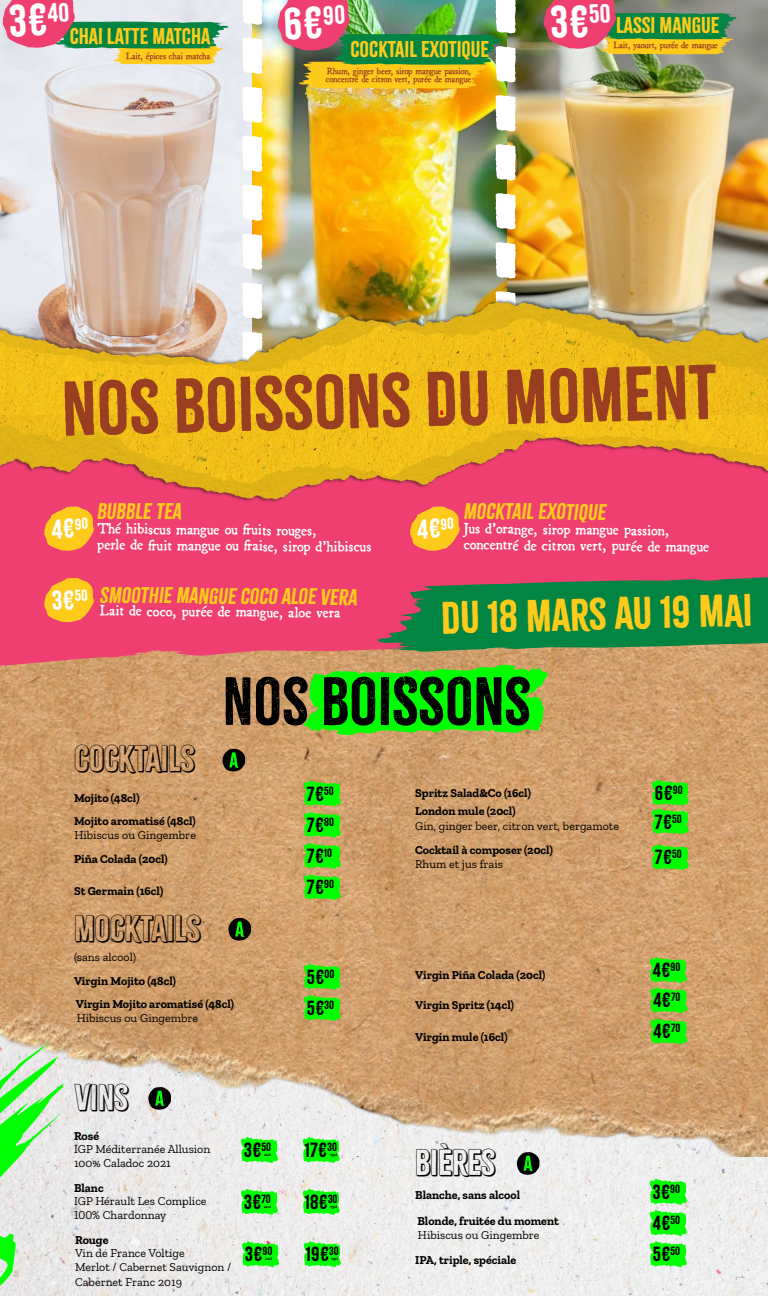
<style>
.page{position:relative;width:768px;height:1296px;background:#fff}
.page>*{position:absolute;margin:0;border:0;box-sizing:border-box;transform-origin:0 0}
.t1{font:68px "Citrus Gothic Rough";color:#993e21}
.t2{font:60px "Citrus Gothic";color:#000}
.t3{font:40px "Citrus Gothic Rough";color:#ffcb1b}
.t4{font:40px "Citrus Gothic Rough";color:#fff}
.t5{font:32px "Citrus Gothic Shadow";color:#000}
.t6{font:24px "Citrus Gothic Rough";color:#fff}
.t7{font:italic 20px "Citrus Gothic Rough";color:#ffcb1b}
.t8{font:20px "Citrus Gothic Rough";color:#ffcb1b}
.t9{font:18px "Citrus Gothic Rough";color:#000}
.t10{font:16px/15.7px "Broadsheet";color:#fff}
.t11{font:700 12px "Zilla Slab";color:#000}
.t12{font:12px/14.4px "Zilla Slab";color:#000}
.t13{font:10.48px "Citrus Gothic Rough";color:#000}
.t14{font:10px/8px "Broadsheet";letter-spacing:-.02em;color:#993e21}
.t15{font:700 4px "Zilla Slab";color:#000}
</style>
<div class="page">
<img style="left:64px;top:1157px;width:704px;height:139px">
<img style="left:0;top:666px;width:768px;height:491px">
<svg style="left:0;top:901px;width:64px;height:395px;background:#c3ce9e"></svg>
<svg style="left:304px;top:666px;width:244px;height:70px;background:#26ed14"></svg>
<svg style="left:222px;top:749px;width:23px;height:23px"></svg>
<svg style="left:304px;top:780px;width:37px;height:121px;background:#3fe321"></svg>
<svg style="left:652px;top:780px;width:37px;height:55px;background:#2fe919"></svg>
<svg style="left:652px;top:844px;width:37px;height:27px"></svg>
<svg style="left:228px;top:918px;width:23px;height:23px"></svg>
<svg style="left:304px;top:963px;width:37px;height:58px;background:#38e51d"></svg>
<svg style="left:650px;top:957px;width:37px;height:88px;background:#39e41e"></svg>
<svg style="left:148px;top:1087px;width:23px;height:23px"></svg>
<svg style="left:303px;top:1137px;width:37px;height:26px"></svg>
<svg style="left:241px;top:1137px;width:37px;height:26px"></svg>
<svg style="left:303px;top:1189px;width:37px;height:26px"></svg>
<svg style="left:241px;top:1189px;width:37px;height:26px"></svg>
<svg style="left:304px;top:1241px;width:37px;height:27px"></svg>
<svg style="left:242px;top:1241px;width:37px;height:27px"></svg>
<svg style="left:517px;top:1152px;width:23px;height:23px"></svg>
<svg style="left:650px;top:1179px;width:37px;height:89px;background:#43f943"></svg>
<img style="left:0;top:0;width:242px;height:267px">
<img style="left:262px;top:0;width:16px;height:267px">
<img style="left:516px;top:0;width:252px;height:267px">
<svg style="left:242px;top:0;width:20px;height:267px"></svg>
<svg style="left:3px;top:0;width:228px;height:64px;background:#aca890"></svg>
<svg style="left:0;top:534px;width:768px;height:132px;background:#ea4c6f"></svg>
<img style="left:0;top:415px;width:768px;height:119px">
<img style="left:0;top:267px;width:768px;height:148px">
<svg style="left:372px;top:577px;width:396px;height:75px;background:#307b4c"></svg>
<img style="left:278px;top:0;width:238px;height:377px">
<svg style="left:544px;top:0;width:194px;height:54px;background:#95805a"></svg>
<svg style="left:44px;top:507px;width:50px;height:44px;background:#fbaa2e"></svg>
<svg style="left:410px;top:507px;width:50px;height:44px;background:#fbaa2e"></svg>
<svg style="left:44px;top:578px;width:50px;height:44px;background:#fbaa2e"></svg>
<h3 class="t4" style="left:8px;top:-3px;width:62px;rotate:-3deg">3€<sup>40</sup></h3>
<h3 class="t4" style="left:549px;top:-2px;width:62px;rotate:-3deg">3€<sup>50</sup></h3>
<h3 class="t4" style="left:282px;top:-1px;width:63px;rotate:-3deg">6€<sup>90</sup></h3>
<h3 class="t8" style="left:616px;top:13px;width:105px">LASSI MANGUE</h3>
<p class="t14" style="left:614px;top:40px;width:106px">Lait, yaourt, purée de mangue</p>
<h3 class="t8" style="left:70px;top:23px;width:142px">CHAI LATTE MATCHA</h3>
<p class="t14" style="left:126px;top:51px;width:86px">Lait, épices chai matcha</p>
<h3 class="t8" style="left:350px;top:37px;width:140px">COCKTAIL EXOTIQUE</h3>
<p class="t14" style="left:326px;top:66px;width:147px">Rhum, ginger beer, sirop mangue passion, concentré de citron vert, purée de mangue</p>
<h1 class="t1" style="left:60px;top:369px;width:657px;rotate:-2deg">NOS BOISS ONS DU MOMENT</h1>
<h3 class="t7" style="left:464px;top:499px;width:144px">MOCKTAIL EXOTIQUE</h3>
<h3 class="t7" style="left:97px;top:498px;width:86px">BUBBLE TEA</h3>
<h3 class="t10" style="left:98px;top:518px;width:276px;rotate:1deg">Thé hibiscus mangue ou fr uits rouges,<br>perle de fr uit mangue ou fr aise, sirop d’hibiscus</h3>
<h3 class="t6" style="left:51px;top:514px;width:38px;rotate:-3deg">4€<sup>90</sup></h3>
<h3 class="t10" style="left:464px;top:518px;width:247px;rotate:1deg">Jus d’orange, sirop mangue passion, concentré de citron vert, purée de mangue</h3>
<h3 class="t6" style="left:417px;top:514px;width:38px;rotate:-3deg">4€<sup>90</sup></h3>
<h3 class="t7" style="left:100px;top:583px;width:259px">SMOOTHIE MANGUE COCO ALOE VERA</h3>
<h3 class="t6" style="left:51px;top:586px;width:38px;rotate:-3deg">3€<sup>50</sup></h3>
<h3 class="t3" style="left:440px;top:594px;width:313px;rotate:-2deg">DU 18 MARS AU 19 MAI</h3>
<h3 class="t10" style="left:100px;top:600px;width:242px;rotate:1deg">Lait de coco, purée de mangue, aloe vera</h3>
<h3 class="t5" style="left:74px;top:738px;width:122px">COCKTAILS</h3>
<h2 class="t2" style="left:223px;top:664px;width:310px">NOS BOISSONS</h2>
<p class="t11" style="left:74px;top:791px;width:67px">Mojito (48cl)</p>
<h3 class="t9" style="left:307px;top:782px;width:29px">7€<sup>50</sup></h3>
<p class="t11" style="left:74px;top:814px;width:123px">Mojito aromatisé (48cl)</p>
<p class="t13" style="left:324px;top:815px;width:11px">80</p>
<p class="t12" style="left:74px;top:828px;width:123px">Hibiscus ou Gingembre</p>
<h3 class="t9" style="left:307px;top:845px;width:27px">7€<sup>10</sup></h3>
<h3 class="t9" style="left:307px;top:813px;width:19px">7€</h3>
<p class="t11" style="left:74px;top:852px;width:95px">Piña Colada (20cl)</p>
<p class="t11" style="left:74px;top:884px;width:91px">St Germain (16cl)</p>
<h3 class="t5" style="left:74px;top:907px;width:128px">MOCKTAILS</h3>
<p class="t12" style="left:74px;top:950px;width:63px">(sans alcool)</p>
<p class="t11" style="left:74px;top:974px;width:104px">Virgin Mojito (48cl)</p>
<h3 class="t9" style="left:307px;top:876px;width:29px">7€<sup>90</sup></h3>
<h3 class="t9" style="left:307px;top:965px;width:29px">5€<sup>00</sup></h3>
<p class="t11" style="left:76px;top:997px;width:160px">Virgin Mojito aromatisé (48cl)</p>
<p class="t13" style="left:325px;top:998px;width:11px">30</p>
<p class="t12" style="left:77px;top:1011px;width:123px">Hibiscus ou Gingembre</p>
<h3 class="t9" style="left:307px;top:997px;width:19px">5€</h3>
<h3 class="t5" style="left:75px;top:1076px;width:55px">VINS</h3>
<p class="t11" style="left:74px;top:1129px;width:27px">Rosé</p>
<p class="t12" style="left:74px;top:1142px;width:138px">IGP Méditerranée Allusion<br>100% Caladoc 2021</p>
<h3 class="t9" style="left:305px;top:1139px;width:34px">17€<sup>30</sup></h3>
<h3 class="t9" style="left:244px;top:1139px;width:29px">3€<sup>50</sup></h3>
<p class="t15" style="left:264px;top:1153px;width:8px">12cl</p>
<p class="t15" style="left:330px;top:1153px;width:9px">75cl</p>
<p class="t11" style="left:74px;top:1181px;width:31px">Blanc</p>
<p class="t12" style="left:74px;top:1194px;width:134px">IGP Hérault Les Complice<br>100% Chardonnay</p>
<h3 class="t9" style="left:305px;top:1190px;width:34px">18€<sup>30</sup></h3>
<h3 class="t9" style="left:244px;top:1190px;width:28px">3€<sup>70</sup></h3>
<p class="t15" style="left:264px;top:1204px;width:8px">12cl</p>
<p class="t15" style="left:330px;top:1204px;width:9px">75cl</p>
<p class="t11" style="left:75px;top:1233px;width:35px">Rouge</p>
<p class="t12" style="left:75px;top:1246px;width:158px">Vin de France Voltige<br>Merlot / Cabernet Sauvignon /<br>Cabernet Franc 2019</p>
<h3 class="t9" style="left:306px;top:1243px;width:34px">19€<sup>30</sup></h3>
<h3 class="t9" style="left:245px;top:1243px;width:29px">3€<sup>90</sup></h3>
<p class="t15" style="left:265px;top:1257px;width:8px">12cl</p>
<p class="t15" style="left:331px;top:1257px;width:9px">75cl</p>
<h3 class="t9" style="left:655px;top:781px;width:19px">6€</h3>
<p class="t11" style="left:415px;top:786px;width:117px">Spritz Salad&amp;Co (16cl)</p>
<p class="t13" style="left:673px;top:783px;width:11px">90</p>
<h3 class="t9" style="left:655px;top:810px;width:29px">7€<sup>50</sup></h3>
<p class="t11" style="left:415px;top:804px;width:102px">London mule (20cl)</p>
<p class="t12" style="left:415px;top:819px;width:205px">Gin, ginger beer, citron vert, bergamote</p>
<p class="t11" style="left:415px;top:843px;width:139px">Cocktail à composer (20cl)</p>
<p class="t12" style="left:415px;top:857px;width:89px">Rhum et jus frais</p>
<p class="t11" style="left:415px;top:968px;width:132px">Virgin Piña Colada (20cl)</p>
<p class="t11" style="left:415px;top:999px;width:100px">Virgin Spritz (14cl)</p>
<p class="t11" style="left:415px;top:1030px;width:94px">Virgin mule (16cl)</p>
<h3 class="t5" style="left:415px;top:1141px;width:82px">BIÈRES</h3>
<p class="t11" style="left:415px;top:1188px;width:106px">Blanche, sans alcool</p>
<h3 class="t9" style="left:655px;top:846px;width:29px">7€<sup>50</sup></h3>
<h3 class="t9" style="left:653px;top:959px;width:29px">4€<sup>90</sup></h3>
<h3 class="t9" style="left:653px;top:989px;width:28px">4€<sup>70</sup></h3>
<h3 class="t9" style="left:653px;top:1020px;width:28px">4€<sup>70</sup></h3>
<h3 class="t9" style="left:653px;top:1180px;width:29px">3€<sup>90</sup></h3>
<h3 class="t9" style="left:653px;top:1212px;width:19px">4€</h3>
<p class="t11" style="left:417px;top:1214px;width:143px">Blonde, fruitée du moment</p>
<p class="t13" style="left:671px;top:1213px;width:11px">50</p>
<p class="t12" style="left:418px;top:1228px;width:123px">Hibiscus ou Gingembre</p>
<h3 class="t9" style="left:653px;top:1243px;width:29px">5€<sup>50</sup></h3>
<p class="t11" style="left:415px;top:1253px;width:103px">IPA, triple, spéciale</p>
</div>
